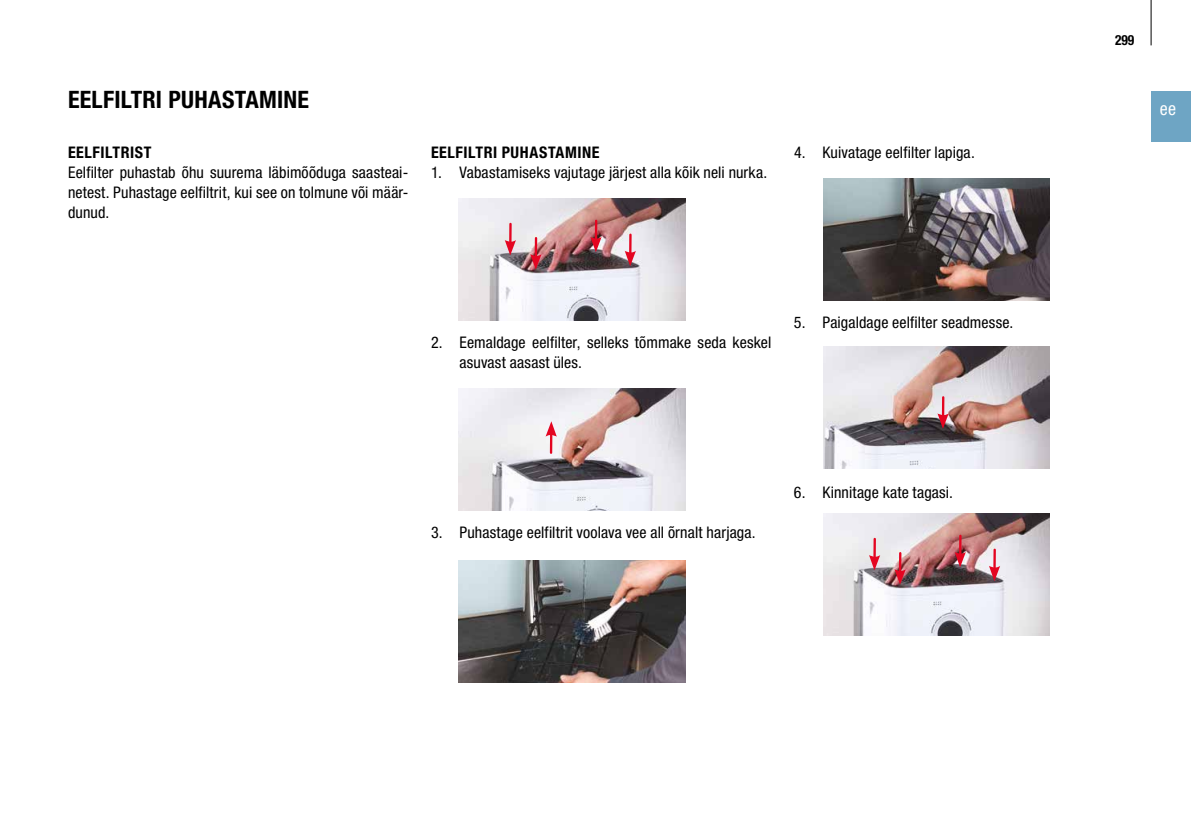
<style>
.page{position:relative;width:1191px;height:840px;background:#fff}
.page>*{position:absolute;margin:0;border:0;box-sizing:border-box;transform-origin:0 0}
.t1{font:700 condensed 24px "Helvetica Neue LTW1 G";letter-spacing:.01em;color:#000}
.t2{font:condensed 18px "Helvetica Neue LTW1 G";color:#fff}
.t3{font:condensed 16px/20px "Helvetica Neue LTW1 G";letter-spacing:.01em;color:#000;text-align:justify}
.t4{font:700 condensed 16px "Helvetica Neue LTW1 G";letter-spacing:.035em;color:#000}
.t5{font:700 condensed 14px "Helvetica Neue LTW1 G";color:#000;scale:.96 1}
</style>
<div class="page">
<div style="left:1151px;top:91px;width:40px;height:51px;background:#6ea5c4"></div>
<hr style="left:1150px;top:0;width:1px;height:45px;background:#000">
<img style="left:459px;top:560px;width:226px;height:122px">
<img style="left:823px;top:179px;width:227px;height:121px">
<img style="left:459px;top:198px;width:226px;height:122px">
<hr style="left:509px;top:224px;width:2px;height:20px;background:#e40521">
<svg style="left:505px;top:240px;width:11px;height:15px"></svg>
<hr style="left:534px;top:238px;width:3px;height:20px;background:#e40521">
<svg style="left:530px;top:254px;width:11px;height:15px"></svg>
<hr style="left:595px;top:221px;width:2px;height:20px;background:#e40521">
<svg style="left:590px;top:237px;width:11px;height:15px"></svg>
<hr style="left:629px;top:234px;width:2px;height:20px;background:#e40521">
<svg style="left:624px;top:250px;width:12px;height:16px"></svg>
<img style="left:823px;top:513px;width:227px;height:122px">
<hr style="left:873px;top:538px;width:3px;height:20px;background:#e40521">
<svg style="left:869px;top:554px;width:11px;height:16px"></svg>
<hr style="left:899px;top:553px;width:2px;height:20px;background:#e40521">
<svg style="left:894px;top:569px;width:11px;height:15px"></svg>
<hr style="left:959px;top:535px;width:2px;height:20px;background:#e40521">
<svg style="left:954px;top:551px;width:12px;height:16px"></svg>
<hr style="left:993px;top:549px;width:3px;height:20px;background:#e40521">
<svg style="left:989px;top:565px;width:11px;height:16px"></svg>
<img style="left:823px;top:346px;width:227px;height:122px">
<hr style="left:942px;top:397px;width:2px;height:20px;background:#e40521">
<svg style="left:937px;top:413px;width:11px;height:15px"></svg>
<img style="left:459px;top:388px;width:226px;height:122px">
<hr style="left:550px;top:432px;width:2px;height:20px;background:#e40521">
<svg style="left:545px;top:421px;width:12px;height:15px"></svg>
<h1 class="t1" style="left:68px;top:85px;width:242px">EELFILTRI PUHASTAMINE</h1>
<p class="t4" style="left:68px;top:142px;width:85px">EELFILTRIST</p>
<p class="t3" style="left:68px;top:162px;width:342px">Eelfilter puhastab õhu suurema läbimõõduga saasteai&shy;netest. Puhastage eelfiltrit, kui see on tolmune või määr&shy;dunud.</p>
<p class="t4" style="left:431px;top:142px;width:170px">EELFILTRI PUHASTAMINE</p>
<p class="t3" style="left:431px;top:162px;width:338px">1. Vabastamiseks vajutage järjest alla kõik neli nurka.</p>
<p class="t3" style="left:794px;top:142px;width:182px">4. Kuivatage eelfilter lapiga.</p>
<p class="t3" style="left:459px;top:332px;width:313px;text-indent:-28px">2. Eemaldage eelfilter, selleks tõmmake seda keskel asuvast aasast üles.</p>
<p class="t3" style="left:794px;top:312px;width:221px">5. Paigaldage eelfilter seadmesse.</p>
<p class="t3" style="left:431px;top:522px;width:326px">3. Puhastage eelfiltrit voolava vee all õrnalt harjaga.</p>
<p class="t3" style="left:794px;top:482px;width:160px">6. Kinnitage kate tagasi.</p>
<p class="t5" style="left:1115px;top:32px;width:21px">299</p>
<p class="t2" style="left:1159px;top:98px;width:18px">ee</p>
</div>
